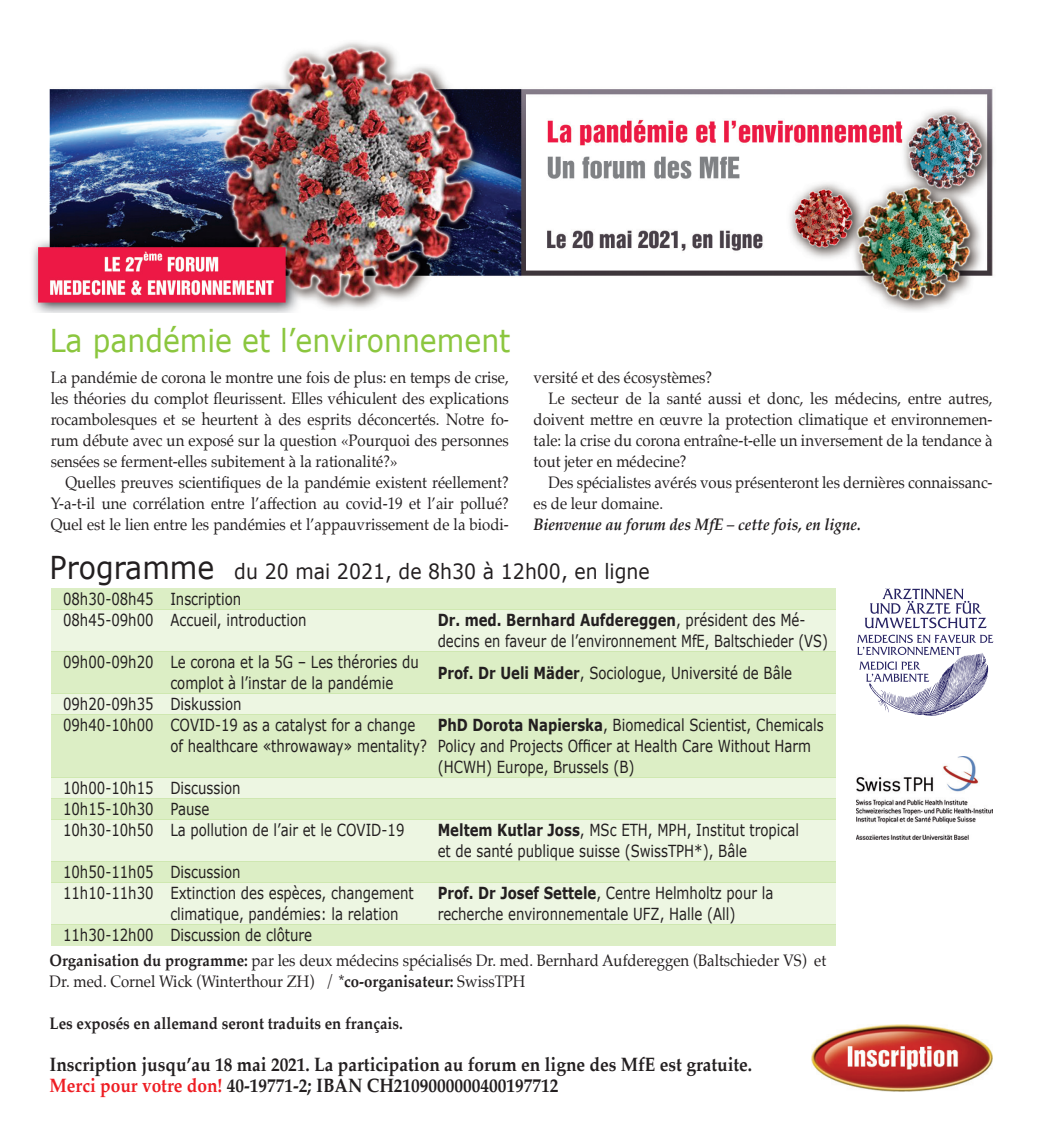
<style>
.page{position:relative;width:1042px;height:1141px;background:#fff}
.page>*{position:absolute;margin:0;border:0;box-sizing:border-box;transform-origin:0 0}
.t1{font:31.5px "Verdana";color:#8bc63e;scale:.9 1}
.t2{font:21px "Verdana";color:#231f20;scale:.9 1}
.t3{font:700 19.25px/21px "Palatino";color:#231f20;scale:.9 1}
.t4{font:16.62px/21px "Palatino";color:#231f20;text-align:justify;scale:.9 1}
.t5{font:16.62px/21px "Verdana";color:#231f20;scale:.8 1}
.t6{font:700 16.62px "Palatino";color:#231f20;scale:.9 1}
.t7{font:italic 700 16.62px "Palatino";color:#231f20;scale:.9 1}
.s1{font-size:31.5px}
.s2{font-weight:700}
.s3{color:#ee1d23}
</style>
<div class="page">
<div style="left:51px;top:588px;width:784px;height:21px;background:#dceec5"></div>
<div style="left:51px;top:609px;width:784px;height:42px;background:#edf6e2"></div>
<div style="left:51px;top:651px;width:784px;height:42px;background:#dceec5"></div>
<div style="left:51px;top:693px;width:784px;height:21px;background:#edf6e2"></div>
<div style="left:51px;top:714px;width:784px;height:63px;background:#dceec5"></div>
<div style="left:51px;top:777px;width:784px;height:21px;background:#edf6e2"></div>
<div style="left:51px;top:798px;width:784px;height:21px;background:#dceec5"></div>
<div style="left:51px;top:819px;width:784px;height:42px;background:#edf6e2"></div>
<div style="left:51px;top:861px;width:784px;height:21px;background:#dceec5"></div>
<div style="left:51px;top:882px;width:784px;height:42px;background:#edf6e2"></div>
<div style="left:51px;top:924px;width:784px;height:21px;background:#dceec5"></div>
<svg style="left:864px;top:588px;width:122px;height:40px"></svg>
<svg style="left:857px;top:635px;width:136px;height:81px"></svg>
<img style="left:856px;top:756px;width:136px;height:84px">
<img style="left:32px;top:42px;width:962px;height:270px">
<img style="left:811px;top:1024px;width:181px;height:68px">
<h1 class="t1" style="left:50px;top:321px;width:513px">La pandémie et l’environnement</h1>
<p class="t4" style="left:51px;top:366px;width:511px">La pandémie de corona le montre une fois de plus: en temps de crise, les théories du complot fleurissent. Elles véhiculent des explications rocambolesques et se heurtent à des esprits déconcertés. Notre fo&shy;rum débute avec un exposé sur la question «Pourquoi des personnes sensées se ferment-elles subitement à la rationalité?»</p>
<p class="t4" style="left:51px;top:471px;width:510px;text-indent:15px">Quelles preuves scientifiques de la pandémie existent réellement?<br>Y-a-t-il une corrélation entre l’affection au covid-19 et l’air pollué?<br>Quel est le lien entre les pandémies et l’appauvrissement de la biodi-</p>
<p class="t4" style="left:534px;top:366px;width:200px">versité et des écosystèmes?</p>
<p class="t4" style="left:548px;top:387px;width:495px">Le secteur de la santé aussi et donc, les médecins, entre autres,</p>
<p class="t4" style="left:534px;top:408px;width:511px">doivent mettre en œuvre la protection climatique et environnemen-</p>
<p class="t4" style="left:534px;top:429px;width:511px">tale: la crise du corona entraîne-t-elle un inversement de la tendance à</p>
<p class="t4" style="left:534px;top:450px;width:171px">tout jeter en médecine?</p>
<p class="t4" style="left:548px;top:471px;width:495px">Des spécialistes avérés vous présenteront les dernières connaissanc-</p>
<p class="t4" style="left:534px;top:492px;width:145px">es de leur domaine.</p>
<p class="t7" style="left:534px;top:510px;width:365px">Bienvenue au forum des MfE – cette fois, en ligne.</p>
<p class="t2" style="left:50px;top:558px;width:668px"><span class="s1">Programme</span> du 20 mai 2021, de 8h30 à 12h00, en ligne</p>
<p class="t5" style="left:63px;top:588px;width:115px">08h30-08h45<br>08h45-09h00</p>
<p class="t5" style="left:63px;top:651px;width:115px">09h00-09h20</p>
<p class="t5" style="left:63px;top:693px;width:115px">09h20-09h35<br>09h40-10h00</p>
<p class="t5" style="left:170px;top:588px;width:172px">Inscription<br>Accueil, introduction</p>
<p class="t5" style="left:170px;top:651px;width:322px">Le corona et la 5G – Les thérories du complot à l’instar de la pandémie<br>Diskussion<br>COVID-19 as a catalyst for a change of healthcare «throwaway» mentality?</p>
<p class="t5" style="left:170px;top:777px;width:294px">Discussion<br>Pause<br>La pollution de l’air et le COVID-19</p>
<p class="t5" style="left:170px;top:861px;width:306px">Discussion<br>Extinction des espèces, changement climatique, pandémies: la relation<br>Discussion de clôture</p>
<p class="t5" style="left:438px;top:609px;width:489px"><span class="s2">Dr. med. Bernhard Aufdereggen</span>, président des Mé&shy;decins en faveur de l’environnement MfE, Baltschieder (VS)</p>
<p class="t5" style="left:438px;top:663px;width:445px"><span class="s2">Prof. Dr Ueli Mäder</span>, Sociologue, Université de Bâle</p>
<p class="t5" style="left:438px;top:714px;width:484px"><span class="s2">PhD Dorota Napierska</span>, Biomedical Scientist, Chemicals<br>Policy and Projects Officer at Health Care Without Harm (HCWH) Europe, Brussels (B)</p>
<p class="t5" style="left:63px;top:777px;width:115px;text-align:justify">10h00-10h15<br>10h15-10h30<br>10h30-10h50</p>
<p class="t5" style="left:63px;top:861px;width:115px">10h50-11h05<br>11h10-11h30</p>
<p class="t5" style="left:63px;top:924px;width:115px">11h30-12h00</p>
<p class="t5" style="left:438px;top:819px;width:453px"><span class="s2">Meltem Kutlar Joss</span>, MSc ETH, MPH, Institut tropical et de santé publique suisse (SwissTPH*), Bâle</p>
<p class="t5" style="left:438px;top:882px;width:421px"><span class="s2">Prof. Dr Josef Settele</span>, Centre Helmholtz pour la recherche environnementale UFZ, Halle (All)</p>
<p class="t4" style="left:50px;top:950px;width:864px"><span class="s2">Organisation du programme:</span> par les deux médecins spécialisés Dr. med. Bernhard Aufdereggen (Baltschieder VS) et<br>Dr. med. Cornel Wick (Winterthour ZH) / *<span class="s2">co-organisateur:</span> SwissTPH</p>
<p class="t6" style="left:50px;top:1009px;width:394px">Les exposés en allemand seront traduits en français.</p>
<p class="t3" style="left:50px;top:1053px;width:782px">Inscription jusqu’au 18 mai 2021. La participation au forum en ligne des MfE est gratuite.<br><span class="s3">Merci pour votre don!</span> 40-19771-2; IBAN CH2109000000400197712</p>
</div>
